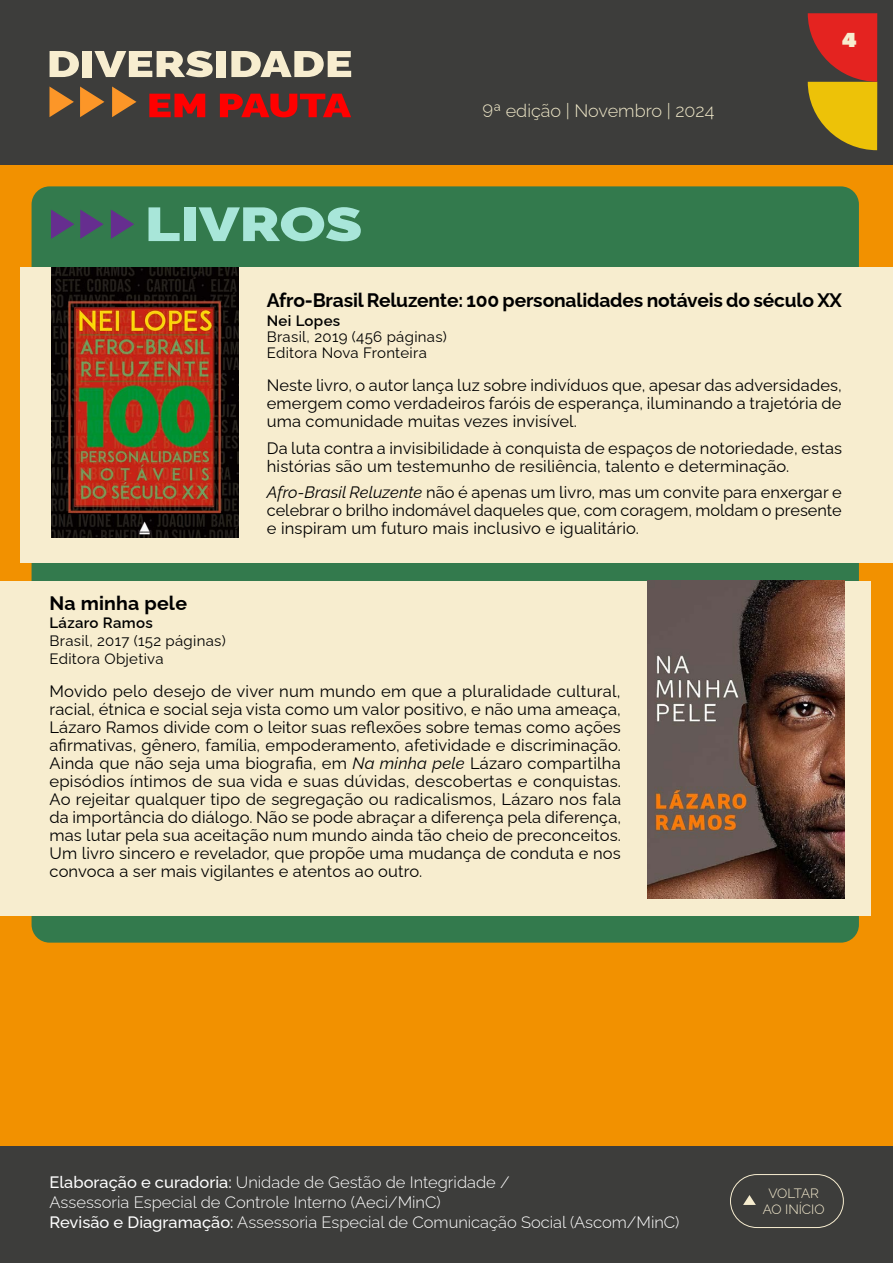
<style>
.page{position:relative;width:893px;height:1263px;background:#fff}
.page>*{position:absolute;margin:0;border:0;box-sizing:border-box;transform-origin:0 0}
.t1{font:800 21px "Noir Pro";color:#f7edcf}
.t2{font:700 19.5px "Raleway";letter-spacing:-.01em;color:#000}
.t3{font:700 19.5px "Raleway";letter-spacing:.01em;color:#000}
.t4{font:300 18px "Raleway";color:#efe7c8}
.t5{font:16.5px/18px "Raleway";letter-spacing:.01em;color:#000;text-align:justify}
.t6{font:300 16.5px/19.8px "Raleway";color:#fff}
.t7{font:15px/16.2px "Raleway";letter-spacing:.02em;color:#000}
.t8{font:600 15px "Raleway";letter-spacing:.02em;color:#000}
.t9{font:300 13.5px/16.2px "Raleway";color:#f7edd0;text-align:center}
.s1{font-style:italic}
.s2{font-weight:500}
</style>
<div class="page">
<div style="left:0;top:0;width:893px;height:168px;background:#3d3d3b"></div>
<svg style="left:808px;top:13px;width:69px;height:137px"></svg>
<svg style="left:50px;top:51px;width:29px;height:26px"></svg>
<div style="left:83px;top:51px;width:9px;height:26px;background:#f7edcf"></div>
<svg style="left:94px;top:51px;width:119px;height:26px"></svg>
<div style="left:217px;top:51px;width:9px;height:26px;background:#f7edcf"></div>
<svg style="left:231px;top:51px;width:120px;height:26px"></svg>
<svg style="left:112px;top:87px;width:24px;height:30px"></svg>
<svg style="left:80px;top:87px;width:24px;height:30px"></svg>
<svg style="left:50px;top:87px;width:24px;height:30px"></svg>
<svg style="left:149px;top:94px;width:56px;height:23px"></svg>
<svg style="left:220px;top:94px;width:131px;height:23px"></svg>
<div style="left:0;top:166px;width:893px;height:1097px;background:#f29100"></div>
<div style="left:32px;top:186px;width:827px;height:757px;background:#337a4d;border-radius:18px"></div>
<svg style="left:111px;top:210px;width:23px;height:29px"></svg>
<svg style="left:80px;top:210px;width:24px;height:29px"></svg>
<svg style="left:51px;top:210px;width:23px;height:29px"></svg>
<svg style="left:149px;top:207px;width:31px;height:34px"></svg>
<div style="left:184px;top:207px;width:11px;height:34px;background:#a8e6d9"></div>
<svg style="left:199px;top:207px;width:162px;height:34px"></svg>
<div style="left:20px;top:267px;width:873px;height:295px;background:#f7edcf"></div>
<div style="left:0;top:581px;width:871px;height:334px;background:#f7edcf"></div>
<img style="left:51px;top:267px;width:188px;height:271px">
<img style="left:648px;top:581px;width:196px;height:318px">
<div style="left:0;top:1147px;width:893px;height:116px;background:#3d3d3b"></div>
<div style="left:730px;top:1174px;width:114px;height:54px;border:1px solid #f7edd0;border-radius:26px"></div>
<svg style="left:743px;top:1195px;width:13px;height:10px"></svg>
<p class="t4" style="left:483px;top:96px;width:233px">9ª edição | Novembro | 2024</p>
<p class="t1" style="left:842px;top:22px;width:17px">4</p>
<p class="t2" style="left:267px;top:285px;width:577px">Afro-Brasil Reluzente: 100 personalidades notáveis do século XX</p>
<p class="t8" style="left:267px;top:309px;width:75px">Nei Lopes</p>
<p class="t7" style="left:267px;top:327px;width:182px">Brasil, 2019 (456 páginas)<br>Editora Nova Fronteira</p>
<p class="t5" style="left:267px;top:375px;width:576px">Neste livro, o autor lança luz sobre indivíduos que, apesar das adversidades, emergem como verdadeiros faróis de esperança, iluminando a trajetória de uma comunidade muitas vezes invisível.</p>
<p class="t5" style="left:267px;top:437px;width:577px">Da luta contra a invisibilidade à conquista de espaços de notoriedade, estas histórias são um testemunho de resiliência, talento e determinação.</p>
<p class="t5" style="left:267px;top:482px;width:576px"><span class="s1">Afro-Brasil Reluzente</span> não é apenas um livro, mas um convite para enxergar e celebrar o brilho indomável daqueles que, com coragem, moldam o presente e inspiram um futuro mais inclusivo e igualitário.</p>
<p class="t3" style="left:50px;top:588px;width:139px">Na minha pele</p>
<p class="t8" style="left:50px;top:611px;width:105px">Lázaro Ramos</p>
<p class="t7" style="left:50px;top:630px;width:178px;line-height:18px">Brasil, 2017 (152 páginas)<br>Editora Objetiva</p>
<p class="t5" style="left:50px;top:681px;width:573px">Movido pelo desejo de viver num mundo em que a pluralidade cultural, racial, étnica e social seja vista como um valor positivo, e não uma ameaça, Lázaro Ramos divide com o leitor suas reflexões sobre temas como ações afirmativas, gênero, família, empoderamento, afetividade e discriminação.<br>Ainda que não seja uma biografia, em <span class="s1">Na minha pele</span> Lázaro compartilha episódios íntimos de sua vida e suas dúvidas, descobertas e conquistas.<br>Ao rejeitar qualquer tipo de segregação ou radicalismos, Lázaro nos fala da importância do diálogo. Não se pode abraçar a diferença pela diferença, mas lutar pela sua aceitação num mundo ainda tão cheio de preconceitos.<br>Um livro sincero e revelador, que propõe uma mudança de conduta e nos convoca a ser mais vigilantes e atentos ao outro.</p>
<p class="t6" style="left:50px;top:1171px;width:631px"><span class="s2">Elaboração e curadoria:</span> Unidade de Gestão de Integridade /<br>Assessoria Especial de Controle Interno (Aeci/MinC)<br><span class="s2">Revisão e Diagramação:</span> Assessoria Especial de Comunicação Social (Ascom/MinC)</p>
<p class="t9" style="left:763px;top:1183px;width:63px">VOLTAR<br>AO INÍCIO</p>
</div>
